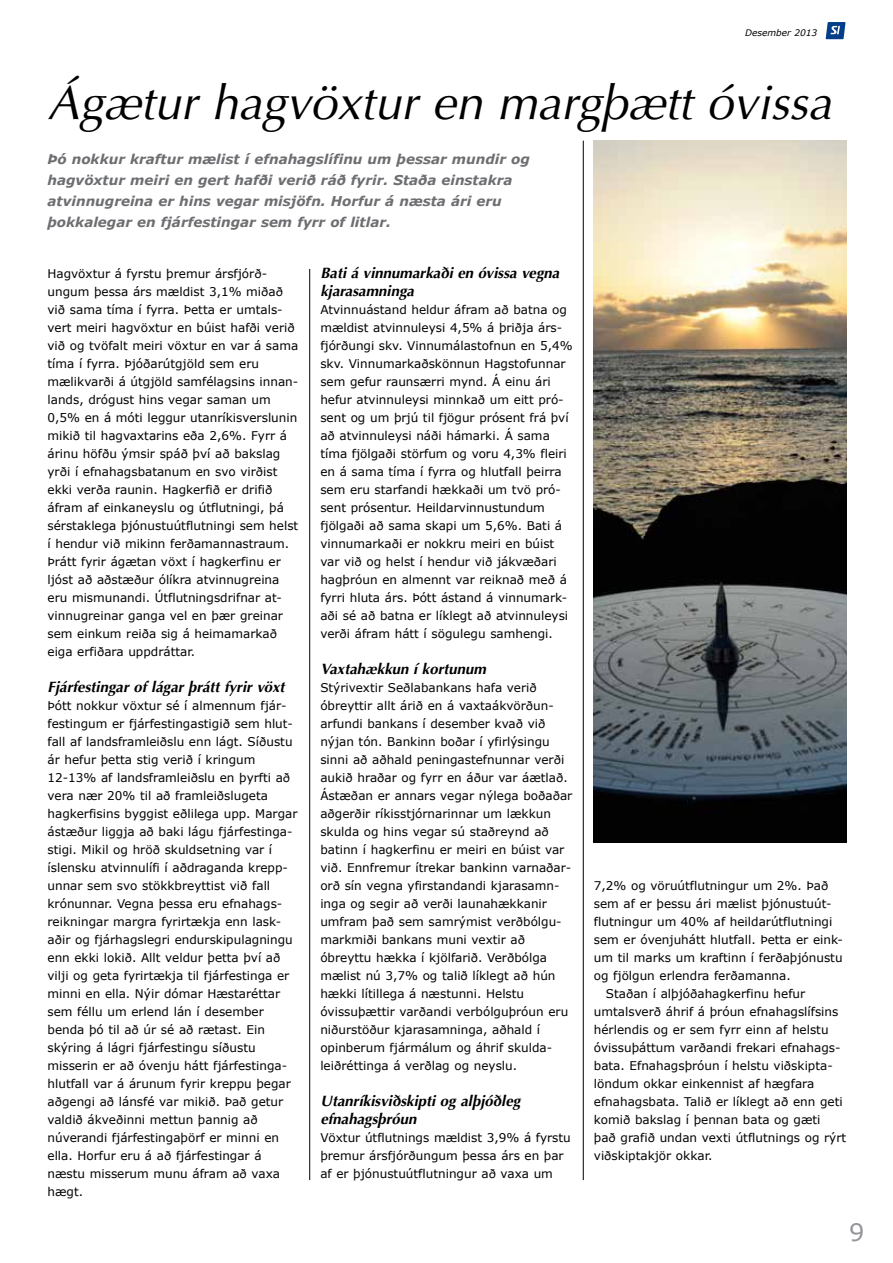
<style>
.page{position:relative;width:893px;height:1263px;background:#fff}
.page>*{position:absolute;margin:0;border:0;box-sizing:border-box;transform-origin:0 0}
.t1{font:italic 48px "Optima";color:#000}
.t2{font:24px "Verdana";color:#939598}
.t3{font:italic 700 15px/18px "Optima CE";color:#000}
.t4{font:italic 700 13.5px/21px "Verdana";color:#6d6e71}
.t5{font:12px/18px "Verdana";color:#000}
.t6{font:italic 9px "Verdana";color:#000}
</style>
<div class="page">
<hr style="left:309px;top:269px;width:1px;height:911px;background:#000">
<hr style="left:583px;top:141px;width:1px;height:1039px;background:#000">
<svg style="left:826px;top:22px;width:19px;height:17px"></svg>
<img style="left:594px;top:141px;width:253px;height:702px">
<p class="t6" style="left:745px;top:27px;width:74px">Desember 2013</p>
<h1 class="t1" style="left:48px;top:75px;width:786px">Ágætur hagvöxtur en margþætt óvissa</h1>
<p class="t4" style="left:48px;top:148px;width:484px">Þó nokkur kraftur mælist í efnahagslífinu um þessar mundir og hagvöxtur meiri en gert hafði verið ráð fyrir. Staða einstakra atvinnugreina er hins vegar misjöfn. Horfur á næsta ári eru þokkalegar en fjárfestingar sem fyrr of litlar.</p>
<p class="t5" style="left:48px;top:264px;width:252px">Hagvöxtur á fyrstu þremur ársfjórð&shy;ungum þessa árs mældist 3,1% miðað við sama tíma í fyrra. Þetta er umtals&shy;vert meiri hagvöxtur en búist hafði verið við og tvöfalt meiri vöxtur en var á sama tíma í fyrra. Þjóðarútgjöld sem eru mælikvarði á útgjöld samfélagsins innan&shy;lands, drógust hins vegar saman um 0,5% en á móti leggur utanríkisverslunin mikið til hagvaxtarins eða 2,6%. Fyrr á árinu höfðu ýmsir spáð því að bakslag yrði í efnahagsbatanum en svo virðist ekki verða raunin. Hagkerfið er drifið áfram af einkaneyslu og útflutningi, þá sérstaklega þjónustuútflutningi sem helst í hendur við mikinn ferðamannastraum.<br>Þrátt fyrir ágætan vöxt í hagkerfinu er ljóst að aðstæður ólíkra atvinnugreina eru mismunandi. Útflutningsdrifnar at&shy;vinnugreinar ganga vel en þær greinar sem einkum reiða sig á heimamarkað eiga erfiðara uppdráttar.</p>
<p class="t3" style="left:48px;top:678px;width:238px">Fjárfestingar of lágar þrátt fyrir vöxt</p>
<p class="t5" style="left:48px;top:696px;width:251px">Þótt nokkur vöxtur sé í almennum fjár&shy;festingum er fjárfestingastigið sem hlut&shy;fall af landsframleiðslu enn lágt. Síðustu ár hefur þetta stig verið í kringum 12-13% af landsframleiðslu en þyrfti að vera nær 20% til að framleiðslugeta hagkerfisins byggist eðlilega upp. Margar ástæður liggja að baki lágu fjárfestinga&shy;stigi. Mikil og hröð skuldsetning var í íslensku atvinnulífi í aðdraganda krepp&shy;unnar sem svo stökkbreyttist við fall krónunnar. Vegna þessa eru efnahags&shy;reikningar margra fyrirtækja enn lask&shy;aðir og fjárhagslegri endurskipulagningu enn ekki lokið. Allt veldur þetta því að vilji og geta fyrirtækja til fjárfestinga er minni en ella. Nýir dómar Hæstaréttar sem féllu um erlend lán í desember benda þó til að úr sé að rætast. Ein skýring á lágri fjárfestingu síðustu misserin er að óvenju hátt fjárfestinga&shy;hlutfall var á árunum fyrir kreppu þegar aðgengi að lánsfé var mikið. Það getur valdið ákveðinni mettun þannig að núverandi fjárfestingaþörf er minni en ella. Horfur eru á að fjárfestingar á næstu misserum munu áfram að vaxa hægt.</p>
<p class="t3" style="left:320px;top:264px;width:241px">Bati á vinnumarkaði en óvissa vegna kjarasamninga</p>
<p class="t5" style="left:320px;top:300px;width:254px">Atvinnuástand heldur áfram að batna og mældist atvinnuleysi 4,5% á þriðja árs&shy;fjórðungi skv. Vinnumálastofnun en 5,4% skv. Vinnumarkaðskönnun Hagstofunnar sem gefur raunsærri mynd. Á einu ári hefur atvinnuleysi minnkað um eitt pró&shy;sent og um þrjú til fjögur prósent frá því að atvinnuleysi náði hámarki. Á sama tíma fjölgaði störfum og voru 4,3% fleiri en á sama tíma í fyrra og hlutfall þeirra sem eru starfandi hækkaði um tvö pró&shy;sent prósentur. Heildarvinnustundum fjölgaði að sama skapi um 5,6%. Bati á vinnumarkaði er nokkru meiri en búist var við og helst í hendur við jákvæðari hagþróun en almennt var reiknað með á fyrri hluta árs. Þótt ástand á vinnumark&shy;aði sé að batna er líklegt að atvinnuleysi verði áfram hátt í sögulegu samhengi.</p>
<p class="t3" style="left:320px;top:660px;width:167px">Vaxtahækkun í kortunum</p>
<p class="t5" style="left:320px;top:678px;width:254px">Stýrivextir Seðlabankans hafa verið óbreyttir allt árið en á vaxtaákvörðun&shy;arfundi bankans í desember kvað við nýjan tón. Bankinn boðar í yfirlýsingu sinni að aðhald peningastefnunnar verði aukið hraðar og fyrr en áður var áætlað.<br>Ástæðan er annars vegar nýlega boðaðar aðgerðir ríkisstjórnarinnar um lækkun skulda og hins vegar sú staðreynd að batinn í hagkerfinu er meiri en búist var við. Ennfremur ítrekar bankinn varnaðar&shy;orð sín vegna yfirstandandi kjarasamn&shy;inga og segir að verði launahækkanir umfram það sem samrýmist verðbólgu&shy;markmiði bankans muni vextir að óbreyttu hækka í kjölfarið. Verðbólga mælist nú 3,7% og talið líklegt að hún hækki lítillega á næstunni. Helstu óvissuþættir varðandi verbólguþróun eru niðurstöður kjarasamninga, aðhald í opinberum fjármálum og áhrif skulda&shy;leiðréttinga á verðlag og neyslu.</p>
<p class="t3" style="left:320px;top:1092px;width:202px">Utanríkisviðskipti og alþjóðleg efnahagsþróun</p>
<p class="t5" style="left:320px;top:1128px;width:252px">Vöxtur útflutnings mældist 3,9% á fyrstu þremur ársfjórðungum þessa árs en þar af er þjónustuútflutningur að vaxa um</p>
<p class="t5" style="left:594px;top:876px;width:236px">7,2% og vöruútflutningur um 2%. Það</p>
<p class="t5" style="left:594px;top:894px;width:239px">sem af er þessu ári mælist þjónustuút-</p>
<p class="t5" style="left:594px;top:912px;width:240px">flutningur um 40% af heildarútflutningi</p>
<p class="t5" style="left:594px;top:930px;width:251px">sem er óvenjuhátt hlutfall. Þetta er eink-</p>
<p class="t5" style="left:594px;top:948px;width:250px">um til marks um kraftinn í ferðaþjónustu</p>
<p class="t5" style="left:594px;top:966px;width:198px">og fjölgun erlendra ferðamanna.</p>
<p class="t5" style="left:606px;top:984px;width:201px">Staðan í alþjóðahagkerfinu hefur</p>
<p class="t5" style="left:594px;top:1002px;width:246px">umtalsverð áhrif á þróun efnahagslífsins</p>
<p class="t5" style="left:594px;top:1020px;width:236px">hérlendis og er sem fyrr einn af helstu</p>
<p class="t5" style="left:594px;top:1038px;width:248px">óvissuþáttum varðandi frekari efnahags-</p>
<p class="t5" style="left:594px;top:1056px;width:240px">bata. Efnahagsþróun í helstu viðskipta-</p>
<p class="t5" style="left:594px;top:1074px;width:222px">löndum okkar einkennist af hægfara</p>
<p class="t5" style="left:594px;top:1092px;width:250px">efnahagsbata. Talið er líklegt að enn geti</p>
<p class="t5" style="left:594px;top:1110px;width:228px">komið bakslag í þennan bata og gæti</p>
<p class="t5" style="left:594px;top:1128px;width:254px">það grafið undan vexti útflutnings og rýrt</p>
<p class="t5" style="left:594px;top:1146px;width:120px">viðskiptakjör okkar.</p>
<h2 class="t2" style="left:849px;top:1217px;width:17px">9</h2>
</div>
